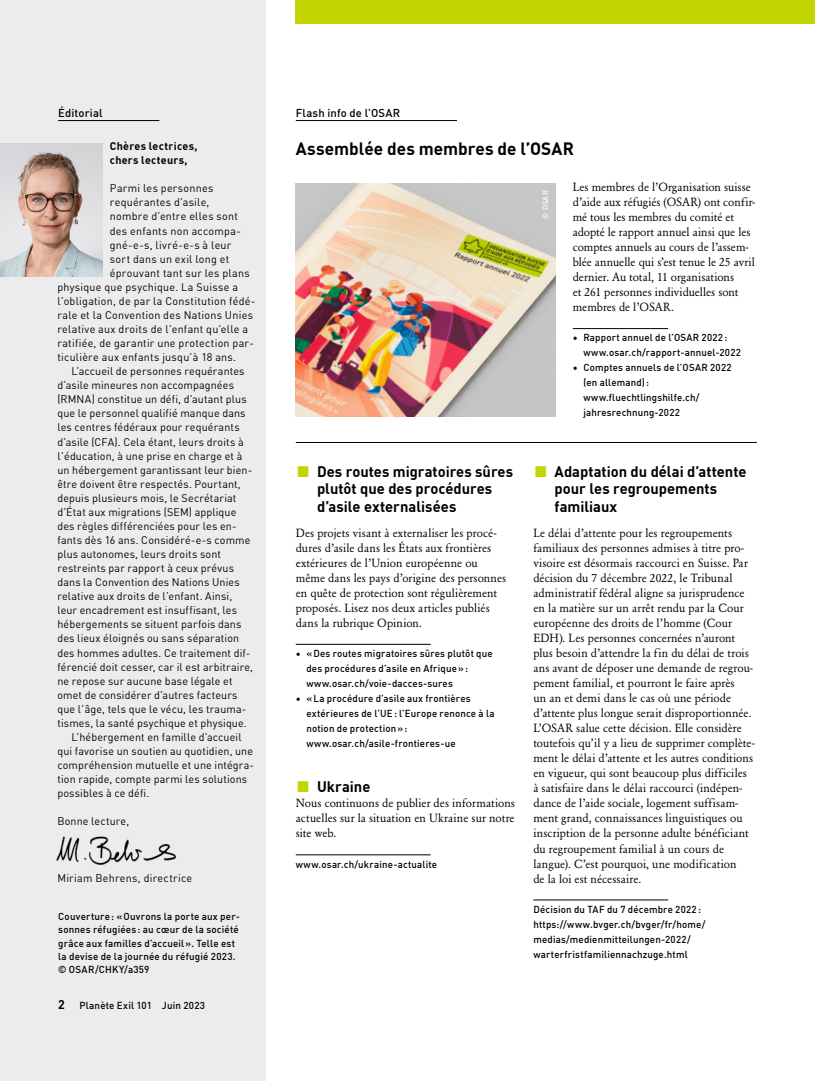
<style>
.page{position:relative;width:815px;height:1081px;background:#fff}
.page>*{position:absolute;margin:0;border:0;box-sizing:border-box;transform-origin:0 0}
.T2_Titel_klein{font:700 17.5px "DIN Offc";color:#000}
.T3_Titel_Newsflash{font:700 15px/17.5px "DIN Offc";color:#000}
.t1{font:700 12.5px "DIN Offc";color:#000}
.Grund{font:11.75px/15px "Garamond BE Pro";letter-spacing:.005em;color:#000}
.Rubrik{font:500 11.25px "DIN Offc";letter-spacing:.015em;color:#000}
.Editorial_Einzug__fr{font:11px/14.1px "DIN Offc";letter-spacing:.01em;color:#000}
.Editorial__fr{font:11px "DIN Offc";letter-spacing:.025em;color:#000}
.Editorial__fr-2{font:700 11px/14px "DIN Offc";letter-spacing:.03em;color:#000}
.Bildlegende{font:500 10px/15px "DIN Offc";letter-spacing:.02em;color:#000}
.Links{font:500 10px/15px "DIN Offc";letter-spacing:.02em;color:#000}
.Bildlquelle{font:500 7.5px "DIN Offc";color:#fff}
.s1{color:#c2d500}
</style>
<div class="page">
<div style="left:0;top:0;width:266px;height:1081px;background:#ececec"></div>
<img style="left:56px;top:836px;width:120px;height:29px">
<hr style="left:58px;top:120px;width:101px;height:1px;background:#000">
<img style="left:0;top:144px;width:103px;height:133px">
<hr style="left:296px;top:120px;width:161px;height:1px;background:#000">
<hr style="left:296px;top:644px;width:135px;height:1px;background:#000">
<hr style="left:296px;top:854px;width:135px;height:1px;background:#000">
<hr style="left:533px;top:899px;width:135px;height:1px;background:#000">
<hr style="left:573px;top:328px;width:95px;height:1px;background:#000">
<hr style="left:296px;top:442px;width:461px;height:1px;background:#000">
<img style="left:296px;top:183px;width:259px;height:233px">
<div style="left:296px;top:0;width:519px;height:23px;background:#c2d500"></div>
<p class="Rubrik" style="left:58px;top:105px;width:46px">Éditorial</p>
<p class="Editorial__fr-2" style="left:110px;top:139px;width:89px">Chères lectrices, chers lecteurs,</p>
<p class="Editorial__fr" style="left:110px;top:181px;width:105px">Parmi les personnes</p>
<p class="Editorial__fr" style="left:110px;top:195px;width:101px">requérantes d’asile,</p>
<p class="Editorial__fr" style="left:110px;top:210px;width:130px">nombre d’entre elles sont</p>
<p class="Editorial__fr" style="left:110px;top:224px;width:133px">des enfants non accompa-</p>
<p class="Editorial__fr" style="left:110px;top:238px;width:123px">gné-e-s, livré-e-s à leur</p>
<p class="Editorial__fr" style="left:110px;top:252px;width:121px">sort dans un exil long et</p>
<p class="Editorial__fr" style="left:110px;top:266px;width:142px">éprouvant tant sur les plans</p>
<p class="Editorial__fr" style="left:57px;top:280px;width:182px">physique que psychique. La Suisse a</p>
<p class="Editorial__fr" style="left:57px;top:294px;width:200px">l’obligation, de par la Constitution fédé-</p>
<p class="Editorial__fr" style="left:57px;top:308px;width:197px">rale et la Convention des Nations Unies</p>
<p class="Editorial__fr" style="left:57px;top:322px;width:192px">relative aux droits de l’enfant qu’elle a</p>
<p class="Editorial__fr" style="left:57px;top:336px;width:198px">ratifiée, de garantir une protection par-</p>
<p class="Editorial__fr" style="left:57px;top:350px;width:180px">ticulière aux enfants jusqu’à 18 ans.</p>
<p class="Editorial_Einzug__fr" style="left:57px;top:364px;width:197px;text-indent:14px">L’accueil de personnes requérantes d’asile mineures non accompagnées (RMNA) constitue un défi, d’autant plus que le personnel qualifié manque dans les centres fédéraux pour requérants d’asile (CFA). Cela étant, leurs droits à l’éducation, à une prise en charge et à un hébergement garantissant leur bien&shy;être doivent être respectés. Pourtant, depuis plusieurs mois, le Secrétariat d’État aux migrations (SEM) applique des règles différenciées pour les en&shy;fants dès 16 ans. Considéré-e-s comme plus autonomes, leurs droits sont restreints par rapport à ceux prévus dans la Convention des Nations Unies relative aux droits de l’enfant. Ainsi, leur encadrement est insuffisant, les hébergements se situent parfois dans des lieux éloignés ou sans séparation des hommes adultes. Ce traitement dif&shy;férencié doit cesser, car il est arbitraire, ne repose sur aucune base légale et omet de considérer d’autres facteurs que l’âge, tels que le vécu, les trauma&shy;tismes, la santé psychique et physique.</p>
<p class="Editorial_Einzug__fr" style="left:57px;top:730px;width:198px;text-indent:14px">L’hébergement en famille d’accueil qui favorise un soutien au quotidien, une compréhension mutuelle et une intégra&shy;tion rapide, compte parmi les solutions possibles à ce défi.</p>
<p class="Editorial__fr" style="left:57px;top:814px;width:73px">Bonne lecture,</p>
<p class="Editorial__fr" style="left:57px;top:870px;width:136px">Miriam Behrens, directrice</p>
<p class="Bildlegende" style="left:58px;top:910px;width:183px;line-height:13.1px">Couverture: «Ouvrons la porte aux per&shy;sonnes réfugiées: au cœur de la société grâce aux familles d’accueil». Telle est la devise de la journée du réfugié 2023. © OSAR/CHKY/a359</p>
<p class="t1" style="left:58px;top:996px;width:8px">2</p>
<p class="Bildlegende" style="left:79px;top:998px;width:127px">Planète Exil 101 Juin 2023</p>
<p class="Rubrik" style="left:296px;top:105px;width:106px">Flash info de l’OSAR</p>
<p class="T2_Titel_klein" style="left:296px;top:137px;width:280px">Assemblée des membres de l’OSAR</p>
<p class="Bildlquelle" style="left:541px;top:219px;width:30px;rotate:-90deg">© OSAR</p>
<p class="Grund" style="left:573px;top:179px;width:184px">Les membres de l’Organisation suisse d’aide aux réfugiés (OSAR) ont confir&shy;mé tous les membres du comité et adopté le rapport annuel ainsi que les comptes annuels au cours de l’assem&shy;blée annuelle qui s’est tenue le 25 avril dernier. Au total, 11 organisations<br>et 261 personnes individuelles sont membres de l’OSAR.</p>
<p class="Bildlegende" style="left:583px;top:330px;width:159px;text-indent:-11px">• Rapport annuel de l’OSAR 2022: www.osar.ch/rapport-annuel-2022</p>
<p class="Bildlegende" style="left:583px;top:360px;width:150px;text-indent:-11px">• Comptes annuels de l’OSAR 2022 (en allemand): www.fluechtlingshilfe.ch/ jahresrechnung-2022</p>
<p class="T3_Titel_Newsflash" style="left:317px;top:462px;width:198px;text-indent:-21px"><span class="s1">■</span> Des routes migratoires sûres plutôt que des procédures d’asile externalisées</p>
<p class="Grund" style="left:296px;top:525px;width:212px">Des projets visant à externaliser les procé&shy;dures d’asile dans les États aux frontières extérieures de l’Union européenne ou même dans les pays d’origine des personnes en quête de protection sont régulièrement proposés. Lisez nos deux articles publiés dans la rubrique Opinion.</p>
<p class="Bildlegende" style="left:306px;top:646px;width:188px;text-indent:-11px">• «Des routes migratoires sûres plutôt que des procédures d’asile en Afrique»: www.osar.ch/voie-dacces-sures</p>
<p class="Bildlegende" style="left:306px;top:691px;width:190px;text-indent:-11px">• «La procédure d’asile aux frontières extérieures de l’UE: l’Europe renonce à la notion de protection»: www.osar.ch/asile-frontieres-ue</p>
<p class="T3_Titel_Newsflash" style="left:296px;top:778px;width:76px"><span class="s1">■</span> Ukraine</p>
<p class="Grund" style="left:296px;top:796px;width:221px;text-align:justify">Nous continuons de publier des informations actuelles sur la situation en Ukraine sur notre site web.</p>
<p class="Links" style="left:296px;top:856px;width:143px">www.osar.ch/ukraine-actualite</p>
<p class="T3_Titel_Newsflash" style="left:555px;top:462px;width:193px;text-indent:-21px"><span class="s1">■</span> Adaptation du délai d’attente pour les regroupements familiaux</p>
<p class="Grund" style="left:533px;top:525px;width:223px">Le délai d’attente pour les regroupements familiaux des personnes admises à titre pro&shy;visoire est désormais raccourci en Suisse. Par décision du 7 décembre 2022, le Tribunal administratif fédéral aligne sa jurisprudence en la matière sur un arrêt rendu par la Cour européenne des droits de l’homme (Cour EDH). Les personnes concernées n’auront plus besoin d’attendre la fin du délai de trois ans avant de déposer une demande de regrou&shy;pement familial, et pourront le faire après<br>un an et demi dans le cas où une période d’attente plus longue serait disproportionnée.<br>L’OSAR salue cette décision. Elle considère toutefois qu’il y a lieu de supprimer complète&shy;ment le délai d’attente et les autres conditions en vigueur, qui sont beaucoup plus difficiles<br>à satisfaire dans le délai raccourci (indépen&shy;dance de l’aide sociale, logement suffisam&shy;ment grand, connaissances linguistiques ou inscription de la personne adulte bénéficiant du regroupement familial à un cours de langue). C’est pourquoi, une modification<br>de la loi est nécessaire.</p>
<p class="Links" style="left:533px;top:901px;width:174px">Décision du TAF du 7 décembre 2022: https://www.bvger.ch/bvger/fr/home/ medias/medienmitteilungen-2022/ warterfristfamiliennachzuge.html</p>
</div>
